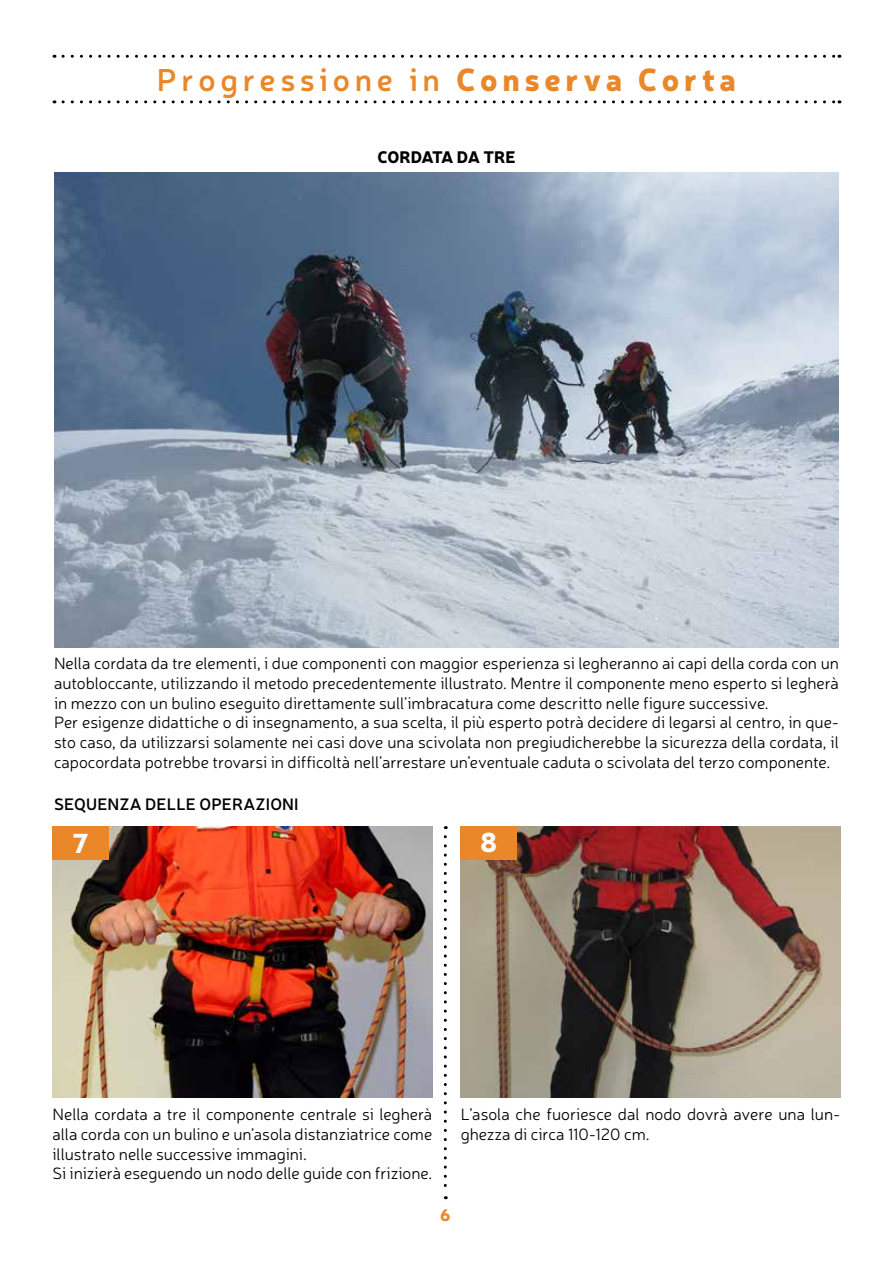
<style>
.page{position:relative;width:893px;height:1263px;background:#fff}
.page>*{position:absolute;margin:0;border:0;box-sizing:border-box;transform-origin:0 0}
.t1{font:600 31.5px "Neris";letter-spacing:.15em;color:#ea8728}
.t2{font:900 27px "Neris";color:#fff}
.t3{font:300 16.5px/19.8px "Neris";color:#000}
.t4{font:600 16.5px "Neris";letter-spacing:.01em;color:#000}
.t5{font:900 16.5px "Neris";letter-spacing:-.02em;color:#000}
.t6{font:900 16.5px "Neris";color:#ea8728}
.s1{font-weight:900}
</style>
<div class="page">
<svg style="left:63px;top:55px;width:777px;height:3px"></svg>
<svg style="left:63px;top:100px;width:777px;height:3px"></svg>
<svg style="left:444px;top:837px;width:3px;height:362px"></svg>
<img style="left:461px;top:826px;width:379px;height:272px">
<img style="left:54px;top:172px;width:785px;height:475px">
<img style="left:52px;top:826px;width:380px;height:272px">
<div style="left:52px;top:826px;width:57px;height:34px;background:#ea8728"></div>
<div style="left:461px;top:826px;width:56px;height:34px;background:#ea8728"></div>
<h1 class="t1" style="left:157px;top:58px;width:581px">PROGRESSIONE IN <span class="s1">Conserva Corta</span></h1>
<p class="t5" style="left:377px;top:145px;width:140px">CORDATA DA TRE</p>
<p class="t3" style="left:54px;top:653px;width:786px">Nella cordata da tre elementi, i due componenti con maggior esperienza si legheranno ai capi della corda con un autobloccante, utilizzando il metodo precedentemente illustrato. Mentre il componente meno esperto si legherà in mezzo con un bulino eseguito direttamente sull’imbracatura come descritto nelle figure successive.<br>Per esigenze didattiche o di insegnamento, a sua scelta, il più esperto potrà decidere di legarsi al centro, in que&shy;sto caso, da utilizzarsi solamente nei casi dove una scivolata non pregiudicherebbe la sicurezza della cordata, il capocordata potrebbe trovarsi in difficoltà nell’arrestare un’eventuale caduta o scivolata del terzo componente.</p>
<p class="t4" style="left:54px;top:793px;width:113px">SEQUENZA DELLE</p>
<p class="t4" style="left:200px;top:793px;width:12px">OPERA</p>
<p class="t4" style="left:255px;top:793px;width:42px">ZIONI</p>
<h2 class="t2" style="left:72px;top:824px;width:18px">7</h2>
<h2 class="t2" style="left:480px;top:823px;width:19px">8</h2>
<p class="t3" style="left:52px;top:1104px;width:381px">Nella cordata a tre il componente centrale si legherà alla corda con un bulino e un’asola distanziatrice come illustrato nelle successive immagini.<br>Si inizierà eseguendo un nodo delle guide con frizione.</p>
<p class="t6" style="left:440px;top:1203px;width:12px">6</p>
<p class="t3" style="left:461px;top:1104px;width:381px">L’asola che fuoriesce dal nodo dovrà avere una lun&shy;ghezza di circa 110-120 cm.</p>
</div>
